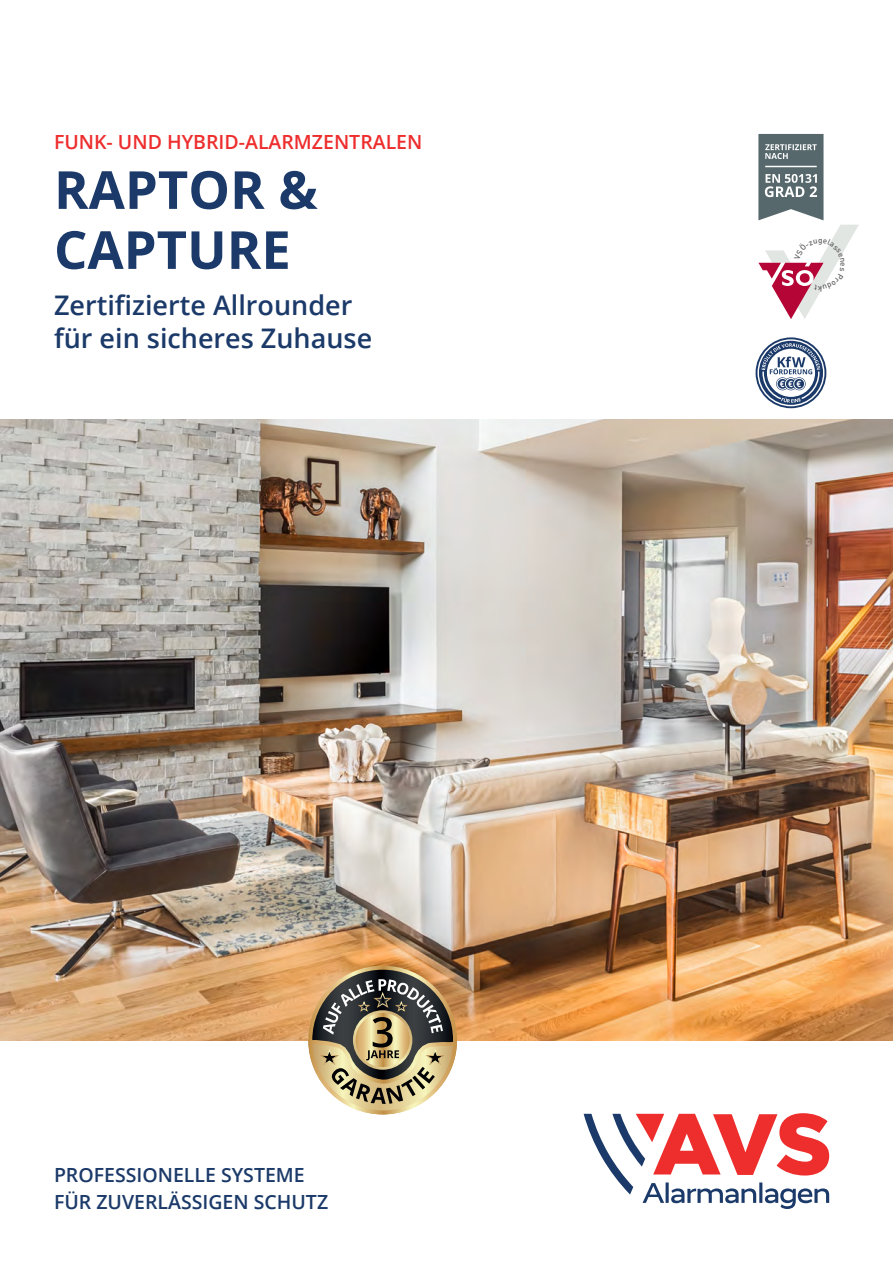
<style>
.page{position:relative;width:893px;height:1263px;background:#fff}
.page>*{position:absolute;margin:0;border:0;box-sizing:border-box;transform-origin:0 0}
.t1{font:700 52.5px/60px "Open Sans";color:#1b3a69}
.t2{font:600 27px/33px "Open Sans";color:#1b3a69}
.t3{font:600 19.5px/27px "Open Sans";color:#1b3a69}
.t4{font:600 19.5px "Open Sans";color:#ee2d2d}
.t5{font:700 8.85px "Open Sans";color:#fff;scale:.95 1}
.t6{font:500 7.95px "DIN";color:#636366}
</style>
<div class="page">
<img style="left:0;top:420px;width:893px;height:620px">
<svg style="left:584px;top:1113px;width:245px;height:96px"></svg>
<svg style="left:310px;top:968px;width:145px;height:144px"></svg>
<svg style="left:306px;top:979px;width:153px;height:136px"></svg>
<svg style="left:756px;top:337px;width:70px;height:71px"></svg>
<div style="left:757px;top:339px;width:67px;height:67px;border:1px solid #fff;border-radius:50%"></div>
<div style="left:768px;top:349px;width:46px;height:47px;background:#fff;border-radius:50%"></div>
<svg style="left:776px;top:377px;width:13px;height:13px"></svg>
<div style="left:777px;top:378px;width:11px;height:11px;border:1px solid #fff;border-radius:50%"></div>
<svg style="left:784px;top:377px;width:13px;height:13px"></svg>
<div style="left:785px;top:378px;width:11px;height:11px;border:1px solid #fff;border-radius:50%"></div>
<svg style="left:793px;top:377px;width:13px;height:13px"></svg>
<div style="left:793px;top:378px;width:12px;height:11px;border:1px solid #fff;border-radius:50%"></div>
<svg style="left:779px;top:396px;width:24px;height:8px"></svg>
<svg style="left:759px;top:342px;width:63px;height:32px"></svg>
<svg style="left:758px;top:134px;width:101px;height:185px"></svg>
<p class="t4" style="left:54px;top:128px;width:370px">FUNK- UND HYBRID-ALARMZENTRALEN</p>
<h1 class="t1" style="left:54px;top:158px;width:265px">RAPTOR &amp;<br>CAPTURE</h1>
<p class="t2" style="left:54px;top:288px;width:320px">Zertifizierte Allrounder für ein sicheres Zuhause</p>
<p class="t3" style="left:54px;top:1161px;width:276px">PROFESSIONELLE SYSTEME<br>FÜR ZUVERLÄSSIGEN SCHUTZ</p>
<p class="t6" style="left:818px;top:235px;width:6px">g</p>
<p class="t6" style="left:822px;top:293px;width:6px;rotate:-180deg">k</p>
<p class="t5" style="left:780px;top:378px;width:24px">€€€</p>
</div>
